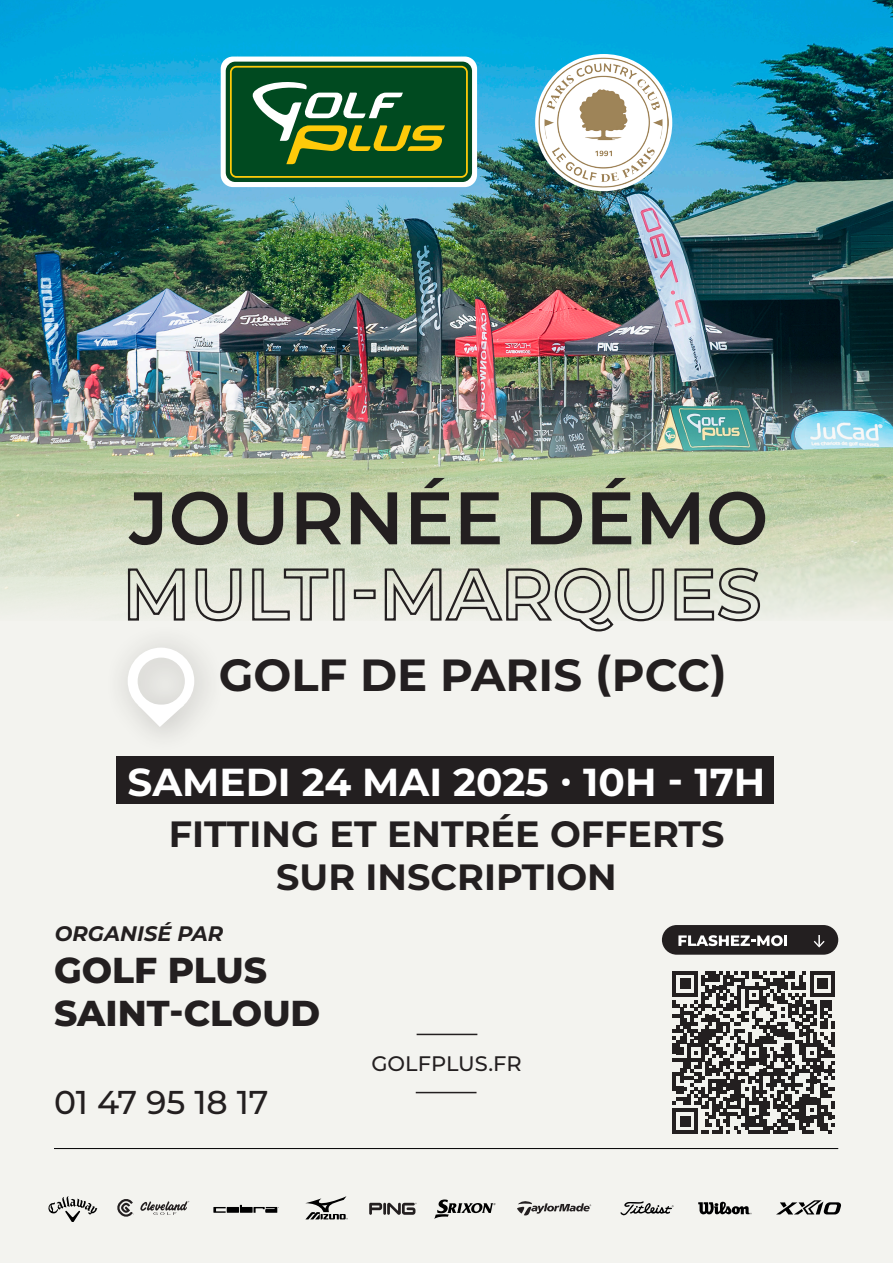
<style>
.page{position:relative;width:893px;height:1263px;background:#fff}
.page>*{position:absolute;margin:0;border:0;box-sizing:border-box;transform-origin:0 0}
.t1{font:700 45px "Montserrat";color:#231f20}
.t2{font:700 39px "Montserrat";color:#fff}
.t3{font:700 36.6px/43.8px "Montserrat";color:#231f20;text-align:center}
.t4{font:800 36px/43.2px "Montserrat";color:#231f20}
.t5{font:500 33px "Montserrat";color:#231f20}
.t6{font:italic 700 21px "Montserrat";color:#231f20}
.t7{font:500 21px "Montserrat";color:#231f20}
</style>
<div class="page">
<img style="left:0;top:0;width:893px;height:357px">
<div style="left:0;top:622px;width:893px;height:641px;background:#f3f3ef"></div>
<img style="left:0;top:357px;width:893px;height:265px">
<svg style="left:49px;top:1196px;width:49px;height:26px"></svg>
<svg style="left:140px;top:1201px;width:49px;height:14px"></svg>
<svg style="left:117px;top:1199px;width:17px;height:18px"></svg>
<svg style="left:213px;top:1205px;width:66px;height:8px"></svg>
<svg style="left:305px;top:1196px;width:43px;height:23px"></svg>
<svg style="left:369px;top:1203px;width:48px;height:12px"></svg>
<svg style="left:517px;top:1201px;width:74px;height:14px"></svg>
<svg style="left:620px;top:1201px;width:54px;height:14px"></svg>
<svg style="left:698px;top:1202px;width:54px;height:12px"></svg>
<svg style="left:777px;top:1200px;width:64px;height:14px"></svg>
<svg style="left:434px;top:1199px;width:61px;height:20px"></svg>
<hr style="left:54px;top:1148px;width:784px;height:1px;background:#000001">
<svg style="left:535px;top:54px;width:137px;height:137px"></svg>
<div style="left:221px;top:57px;width:256px;height:130px;background:#fff;border-radius:12px"></div>
<div style="left:226px;top:62px;width:246px;height:120px;background:#004a20;border-radius:10px"></div>
<svg style="left:230px;top:66px;width:238px;height:112px"></svg>
<hr style="left:416px;top:1092px;width:60px;height:1px;background:#231f20">
<hr style="left:417px;top:1034px;width:60px;height:1px;background:#231f20">
<div style="left:662px;top:925px;width:176px;height:30px;background:#231f20;border-radius:15px"></div>
<svg style="left:678px;top:935px;width:109px;height:11px"></svg>
<svg style="left:814px;top:936px;width:11px;height:11px"></svg>
<svg style="left:672px;top:971px;width:163px;height:163px"></svg>
<div style="left:117px;top:756px;width:657px;height:48px;background:#231f20"></div>
<img style="left:538px;top:58px;width:130px;height:130px">
<svg style="left:129px;top:492px;width:33px;height:53px;background:#7e8171"></svg>
<svg style="left:172px;top:492px;width:56px;height:53px;background:#818575"></svg>
<svg style="left:238px;top:492px;width:45px;height:53px;background:#7f8373"></svg>
<svg style="left:297px;top:492px;width:44px;height:52px;background:#6d7063"></svg>
<svg style="left:351px;top:492px;width:46px;height:52px;background:#6b6e61"></svg>
<svg style="left:411px;top:478px;width:39px;height:66px;background:#777c6b"></svg>
<svg style="left:461px;top:492px;width:39px;height:52px;background:#6b6e61"></svg>
<svg style="left:531px;top:492px;width:51px;height:52px;background:#747869"></svg>
<svg style="left:592px;top:478px;width:39px;height:66px;background:#757b69"></svg>
<svg style="left:642px;top:492px;width:57px;height:52px;background:#717565"></svg>
<svg style="left:709px;top:492px;width:56px;height:53px;background:#7b816e"></svg>
<svg style="left:127px;top:567px;width:634px;height:65px;background:#c6c7be"></svg>
<div style="left:104px;top:624px;width:121px;height:131px;background:#f2f2ee"></div>
<svg style="left:128px;top:648px;width:66px;height:79px"></svg>
<p class="t1" style="left:219px;top:643px;width:510px">GOLF DE PARIS (PCC)</p>
<p class="t2" style="left:128px;top:753px;width:639px">SAMEDI 24 MAI 2025 · 10H - 17H</p>
<p class="t3" style="left:169px;top:810px;width:557px">FITTING ET ENTRÉE OFFERTS<br>SUR INSCRIPTION</p>
<p class="t6" style="left:55px;top:918px;width:170px">ORGANISÉ PAR</p>
<p class="t4" style="left:54px;top:947px;width:268px">GOLF PLUS<br>SAINT-CLOUD</p>
<p class="t5" style="left:54px;top:1079px;width:216px">01 47 95 18 17</p>
<p class="t7" style="left:371px;top:1048px;width:152px">GOLFPLUS.FR</p>
</div>
